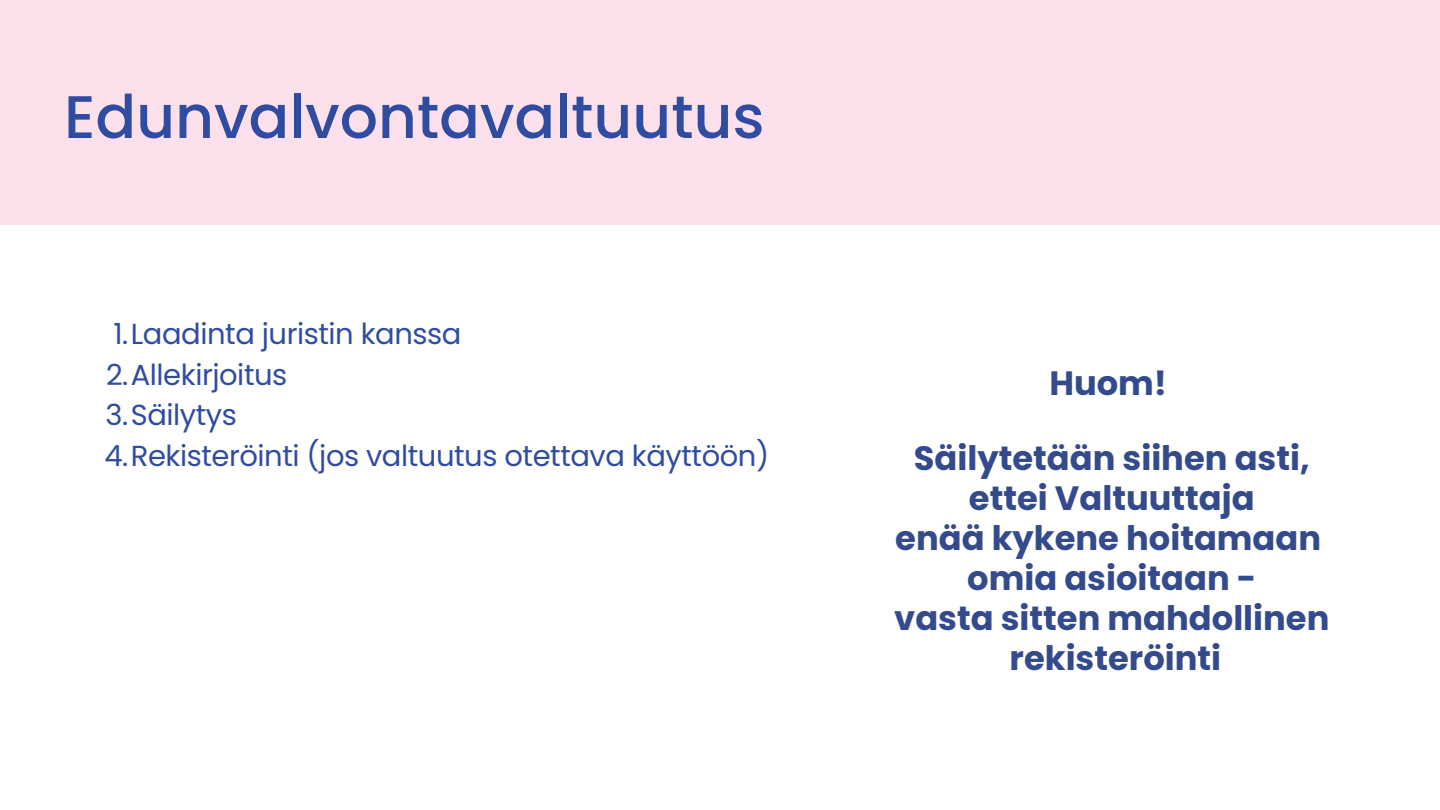
<style>
.page{position:relative;width:1440px;height:810px;background:#fff}
.page>*{position:absolute;margin:0;border:0;box-sizing:border-box;transform-origin:0 0}
.t1{font:500 60px "Poppins";color:#2f4ca0}
.t2{font:700 33.7px "Poppins";color:#334a8c}
.t3{font:29px "Poppins";letter-spacing:-.015em;color:#2f4ca0}
</style>
<div class="page">
<div style="left:0;top:0;width:1440px;height:225px;background:#fce0eb"></div>
<p class="t1" style="left:64px;top:75px;width:702px">Edunvalvontavaltuutus</p>
<p class="t3" style="left:113px;top:314px;width:350px">1.Laadinta juristin kanssa</p>
<p class="t3" style="left:106px;top:354px;width:183px">2.Allekirjoitus</p>
<p class="t3" style="left:106px;top:395px;width:133px">3.Säilytys</p>
<p class="t3" style="left:104px;top:435px;width:666px">4.Rekisteröinti (jos valtuutus otettava käyttöön)</p>
<p class="t2" style="left:1049px;top:360px;width:119px">Huom!</p>
<p class="t2" style="left:914px;top:434px;width:397px">Säilytetään siihen asti,</p>
<p class="t2" style="left:969px;top:474px;width:287px">ettei Valtuuttaja</p>
<p class="t2" style="left:895px;top:514px;width:427px">enää kykene hoitamaan</p>
<p class="t2" style="left:967px;top:555px;width:291px">omia asioitaan -</p>
<p class="t2" style="left:894px;top:595px;width:437px">vasta sitten mahdollinen</p>
<p class="t2" style="left:1010px;top:635px;width:213px">rekisteröinti</p>
</div>
